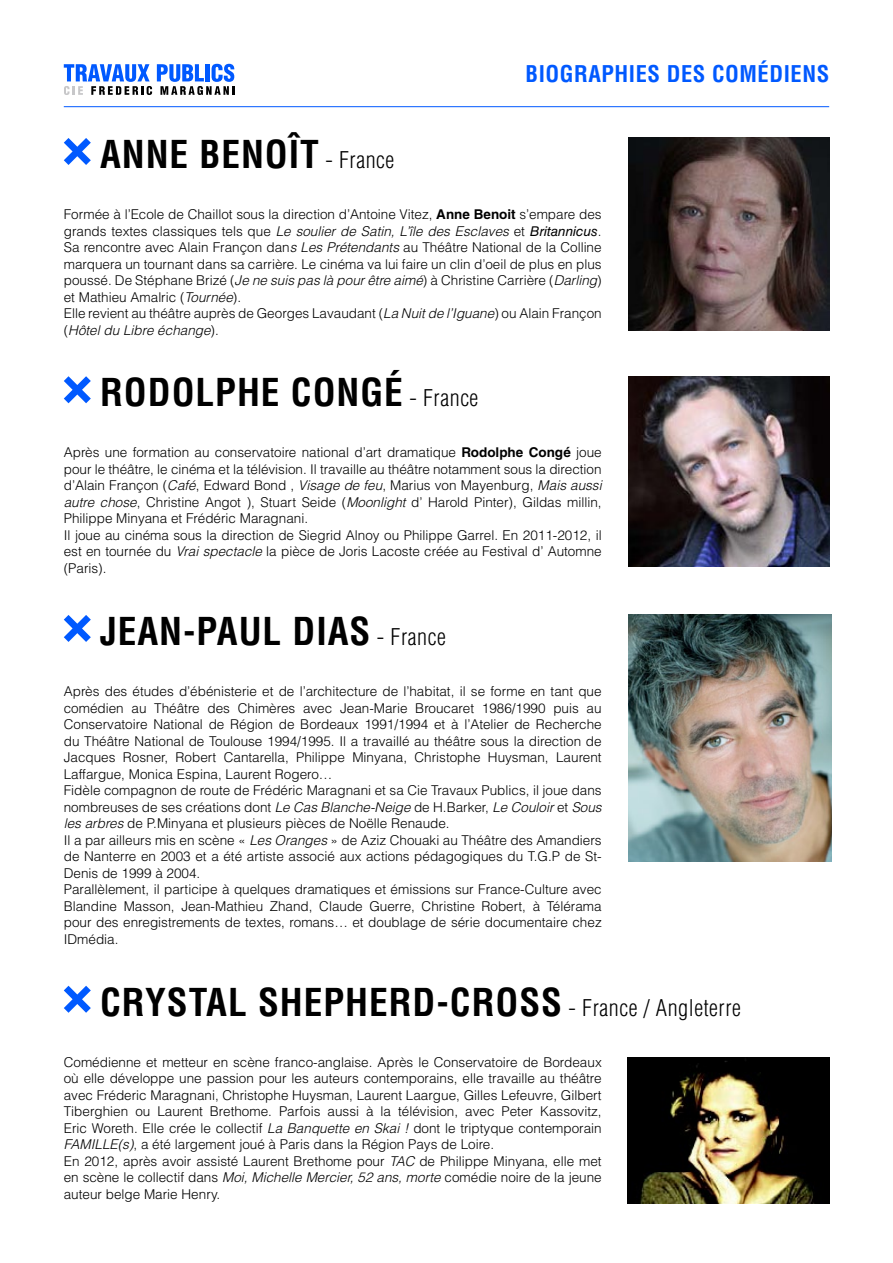
<style>
.page{position:relative;width:893px;height:1263px;background:#fff}
.page>*{position:absolute;margin:0;border:0;box-sizing:border-box;transform-origin:0 0}
.t1{font:700 condensed 37.5px "Helvetica";letter-spacing:.025em;color:#000}
.t2{font:700 condensed 22.5px "Helvetica";letter-spacing:.025em;color:#0059ff}
.t3{font:300 13.5px/16.5px "Helvetica LT Std";color:#000}
.s1{font-weight:300;font-size:22.5px}
.s2{font-weight:700}
.s3{font-style:italic}
.s4{font-weight:400;font-style:italic}
</style>
<div class="page">
<img style="left:628px;top:138px;width:201px;height:193px">
<img style="left:628px;top:376px;width:201px;height:190px">
<svg style="left:64px;top:138px;width:27px;height:27px"></svg>
<svg style="left:64px;top:376px;width:27px;height:27px"></svg>
<svg style="left:64px;top:64px;width:170px;height:31px"></svg>
<hr style="left:64px;top:106px;width:765px;height:1px;background:#0059ff">
<img style="left:627px;top:1057px;width:202px;height:147px">
<svg style="left:64px;top:986px;width:27px;height:27px"></svg>
<img style="left:628px;top:615px;width:204px;height:246px">
<svg style="left:64px;top:615px;width:27px;height:27px"></svg>
<h1 class="t1" style="left:100px;top:131px;width:296px">ANNE BENOÎT <span class="s1">- France</span></h1>
<h2 class="t2" style="left:526px;top:59px;width:305px">BIOGRAPHIES DES COMÉDIENS</h2>
<p class="t3" style="left:64px;top:206px;width:539px">Formée à l’Ecole de Chaillot sous la direction d’Antoine Vitez, <span class="s2">Anne Benoit</span> s’empare des grands textes classiques tels que <span class="s3">Le soulier de Satin, L’île des Esclaves</span> et <span class="s4">Britannicus</span>.<br>Sa rencontre avec Alain Françon dan<span class="s3">s Les Prétendants</span> au Théâtre National de la Colline marquera un tournant dans sa carrière. Le cinéma va lui faire un clin d’oeil de plus en plus poussé. De Stéphane Brizé (<span class="s3">Je ne suis pas là pour être aimé</span>) à Christine Carrière (<span class="s3">Darling</span>) et Mathieu Amalric (<span class="s3">Tournée</span>).<br>Elle revient au théâtre auprès de Georges Lavaudant (<span class="s3">La Nuit de l’Iguane</span>) ou Alain Françon (<span class="s3">Hôtel du Libre échange</span>).</p>
<h1 class="t1" style="left:100px;top:369px;width:380px">RODOLPHE CONGÉ <span class="s1">- France</span></h1>
<p class="t3" style="left:64px;top:444px;width:539px">Après une formation au conservatoire national d’art dramatique <span class="s2">Rodolphe Congé</span> joue pour le théâtre, le cinéma et la télévision. Il travaille au théâtre notamment sous la direction d’Alain Françon (<span class="s3">Café</span>, Edward Bond , <span class="s3">Visage de feu</span>, Marius von Mayenburg, <span class="s3">Mais aussi autre chose</span>, Christine Angot ), Stuart Seide (<span class="s3">Moonlight</span> d’ Harold Pinter), Gildas millin, Philippe Minyana et Frédéric Maragnani.<br>Il joue au cinéma sous la direction de Siegrid Alnoy ou Philippe Garrel. En 2011-2012, il est en tournée du <span class="s3">Vrai spectacle</span> la pièce de Joris Lacoste créée au Festival d’ Automne (Paris).</p>
<h1 class="t1" style="left:100px;top:608px;width:347px">JEAN-PAUL DIAS <span class="s1">- France</span></h1>
<p class="t3" style="left:64px;top:683px;width:539px">Après des études d’ébénisterie et de l’architecture de l’habitat, il se forme en tant que comédien au Théâtre des Chimères avec Jean-Marie Broucaret 1986/1990 puis au Conservatoire National de Région de Bordeaux 1991/1994 et à l’Atelier de Recherche du Théâtre National de Toulouse 1994/1995. Il a travaillé au théâtre sous la direction de Jacques Rosner, Robert Cantarella, Philippe Minyana, Christophe Huysman, Laurent Laffargue, Monica Espina, Laurent Rogero…<br>Fidèle compagnon de route de Frédéric Maragnani et sa Cie Travaux Publics, il joue dans nombreuses de ses créations dont <span class="s3">Le Cas Blanche-Neige</span> de H.Barker, <span class="s3">Le Couloir</span> et <span class="s3">Sous les arbres</span> de P.Minyana et plusieurs pièces de Noëlle Renaude.<br>Il a par ailleurs mis en scène « <span class="s3">Les Oranges</span> » de Aziz Chouaki au Théâtre des Amandiers de Nanterre en 2003 et a été artiste associé aux actions pédagogiques du T.G.P de St-Denis de 1999 à 2004.<br>Parallèlement, il participe à quelques dramatiques et émissions sur France-Culture avec Blandine Masson, Jean-Mathieu Zhand, Claude Guerre, Christine Robert, à Télérama pour des enregistrements de textes, romans… et doublage de série documentaire chez IDmédia.</p>
<h1 class="t1" style="left:100px;top:978px;width:642px">CRYSTAL SHEPHERD-CROSS <span class="s1">- France / Angleterre</span></h1>
<p class="t3" style="left:64px;top:1054px;width:539px">Comédienne et metteur en scène franco-anglaise. Après le Conservatoire de Bordeaux où elle développe une passion pour les auteurs contemporains, elle travaille au théâtre avec Fréderic Maragnani, Christophe Huysman, Laurent Laargue, Gilles Lefeuvre, Gilbert Tiberghien ou Laurent Brethome. Parfois aussi à la télévision, avec Peter Kassovitz, Eric Woreth. Elle crée le collectif <span class="s3">La Banquette en Skai !</span> dont le triptyque contemporain <span class="s3">FAMILLE(s)</span>, a été largement joué à Paris dans la Région Pays de Loire.<br>En 2012, après avoir assisté Laurent Brethome pour <span class="s3">TAC</span> de Philippe Minyana, elle met en scène le collectif dans <span class="s3">Moi, Michelle Mercier, 52 ans, morte</span> comédie noire de la jeune auteur belge Marie Henry.</p>
</div>
